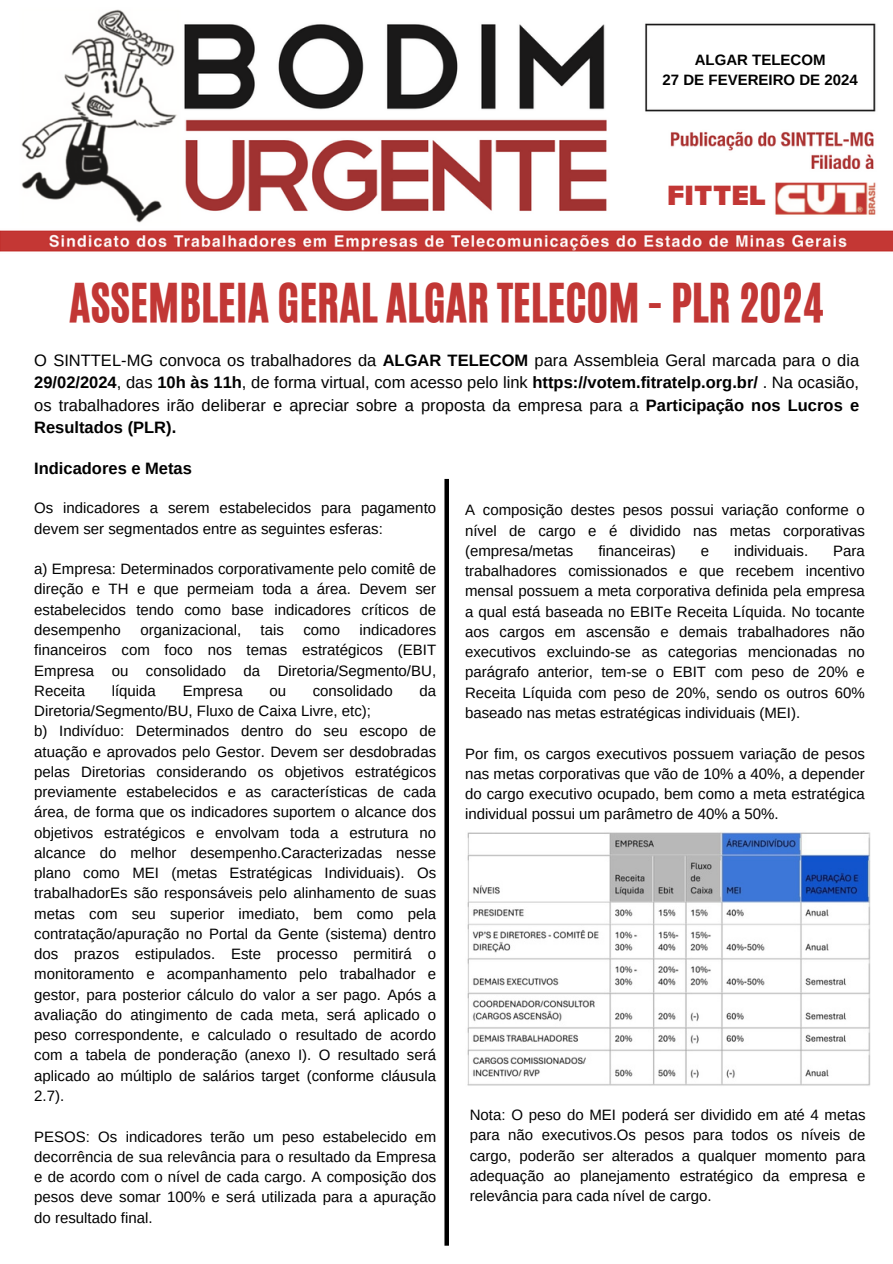
<style>
.page{position:relative;width:893px;height:1264px;background:#fff}
.page>*{position:absolute;margin:0;border:0;box-sizing:border-box;transform-origin:0 0}
.t1{font:45px "CA Generated";color:#c23735}
.t2{font:900 27px "Bernoru";color:#c23735}
.t3{font:16.5px/22.5px "Arimo";color:#000;text-align:justify}
.t4{font:700 16.5px "Arimo";color:#000}
.t5{font:15px/20.2px "Arimo";color:#000;text-align:justify}
.t6{font:700 15px/20.2px "Arimo";color:#000;text-align:center}
.s1{font-weight:700}
</style>
<div class="page">
<img style="left:0;top:9px;width:892px;height:243px">
<div style="left:625px;top:170px;width:138px;height:48px;background:#fff"></div>
<div style="left:630px;top:166px;width:138px;height:48px;background:#fff"></div>
<img style="left:467px;top:832px;width:403px;height:253px">
<div style="left:444px;top:479px;width:5px;height:766px;background:#000"></div>
<h2 class="t6" style="left:662px;top:50px;width:197px">ALGAR TELECOM<br>27 DE FEVEREIRO DE 2024</h2>
<p class="t2" style="left:667px;top:180px;width:100px">FITTEL</p>
<h3 class="t2" style="left:662px;top:183px;width:100px">FITTEL</h3>
<h1 class="t1" style="left:69px;top:271px;width:756px">ASSEMBLEIA GERAL ALGAR TELECOM - PLR 2024</h1>
<h2 class="t3" style="left:34px;top:349px;width:826px">O SINTTEL-MG convoca os trabalhadores da <span class="s1">ALGAR TELECOM</span> para Assembleia Geral marcada para o dia <span class="s1">29/02/2024</span>, das <span class="s1">10h às 11h</span>, de forma virtual, com acesso pelo link <span class="s1">https://votem.fitratelp.org.br/</span> . Na ocasião, os trabalhadores irão deliberar e apreciar sobre a proposta da empresa para a <span class="s1">Participação nos Lucros e Resultados (PLR).</span></h2>
<h4 class="t4" style="left:34px;top:459px;width:159px">Indicadores e Metas</h4>
<p class="t5" style="left:34px;top:498px;width:403px">Os indicadores a serem estabelecidos para pagamento devem ser segmentados entre as seguintes esferas:</p>
<p class="t5" style="left:34px;top:559px;width:403px">a) Empresa: Determinados corporativamente pelo comitê de direção e TH e que permeiam toda a área. Devem ser estabelecidos tendo como base indicadores críticos de desempenho</p>
<p class="t5" style="left:34px;top:619px;width:403px;text-indent:325px">indicadores financeiros com foco nos temas estratégicos (EBIT Empresa ou consolidado da Diretoria/Segmento/BU, Receita</p>
<p class="t5" style="left:140px;top:619px;width:102px">organizacional,</p>
<p class="t5" style="left:261px;top:619px;width:25px">tais</p>
<p class="t5" style="left:303px;top:619px;width:38px">como</p>
<p class="t5" style="left:112px;top:680px;width:46px">líquida</p>
<p class="t5" style="left:183px;top:680px;width:61px">Empresa</p>
<p class="t5" style="left:269px;top:680px;width:18px">ou</p>
<p class="t5" style="left:313px;top:680px;width:82px">consolidado</p>
<p class="t5" style="left:419px;top:680px;width:18px">da</p>
<p class="t5" style="left:34px;top:700px;width:338px">Diretoria/Segmento/BU, Fluxo de Caixa Livre, etc);</p>
<p class="t5" style="left:34px;top:721px;width:403px">b) Indivíduo: Determinados dentro do seu escopo de atuação e aprovados pelo Gestor. Devem ser desdobradas pelas Diretorias considerando os objetivos estratégicos previamente estabelecidos e as características de cada área, de forma que os indicadores suportem o alcance dos objetivos estratégicos e envolvam toda a estrutura no alcance do melhor desempenho.Caracterizadas nesse plano como MEI (metas Estratégicas Individuais). Os trabalhadorEs são responsáveis pelo alinhamento de suas metas com seu superior imediato, bem como pela contratação/apuração no Portal da Gente (sistema) dentro dos prazos estipulados. Este processo permitirá o monitoramento e acompanhamento pelo trabalhador e gestor, para posterior cálculo do valor a ser pago. Após a avaliação do atingimento de cada meta, será aplicado o peso correspondente, e calculado o resultado de acordo com a tabela de ponderação (anexo I). O resultado será aplicado ao múltiplo de salários target (conforme cláusula 2.7).</p>
<p class="t5" style="left:34px;top:1126px;width:403px">PESOS: Os indicadores terão um peso estabelecido em decorrência de sua relevância para o resultado da Empresa e de acordo com o nível de cada cargo. A composição dos pesos deve somar 100% e será utilizada para a apuração do resultado final.</p>
<p class="t5" style="left:465px;top:500px;width:401px">A composição destes pesos possui variação conforme o nível de cargo e é dividido nas metas corporativas (empresa/metas</p>
<p class="t5" style="left:598px;top:540px;width:79px">financeiras)</p>
<p class="t5" style="left:700px;top:540px;width:10px">e</p>
<p class="t5" style="left:734px;top:540px;width:76px">individuais.</p>
<p class="t5" style="left:465px;top:540px;width:401px;text-indent:368px">Para trabalhadores comissionados e que recebem incentivo mensal possuem a meta corporativa definida pela empresa a qual está baseada no EBITe Receita Líquida. No tocante aos cargos em ascensão e demais trabalhadores não executivos excluindo-se as categorias mencionadas no parágrafo anterior, tem-se o EBIT com peso de 20% e Receita Líquida com peso de 20%, sendo os outros 60% baseado nas metas estratégicas individuais (MEI).</p>
<p class="t5" style="left:465px;top:743px;width:401px">Por fim, os cargos executivos possuem variação de pesos nas metas corporativas que vão de 10% a 40%, a depender do cargo executivo ocupado, bem como a meta estratégica individual possui um parâmetro de 40% a 50%.</p>
<p class="t5" style="left:469px;top:1104px;width:397px">Nota: O peso do MEI poderá ser dividido em até 4 metas para não executivos.Os pesos para todos os níveis de cargo, poderão ser alterados a qualquer momento para adequação ao planejamento estratégico da empresa e relevância para cada nível de cargo.</p>
</div>
